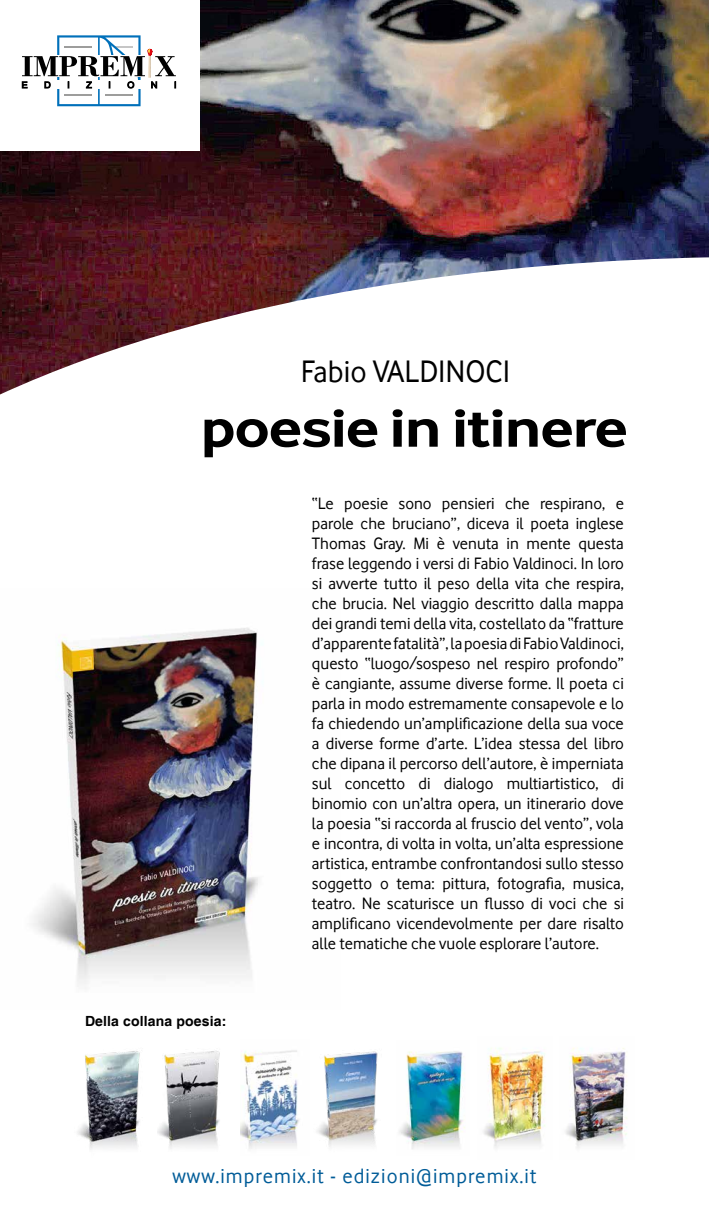
<style>
.page{position:relative;width:709px;height:1219px;background:#fff}
.page>*{position:absolute;margin:0;border:0;box-sizing:border-box;transform-origin:0 0}
.t1{font:700 56px "Vodafone Rg";letter-spacing:-.02em;color:#000;scale:1.2 1}
.t2{font:32px "Vodafone";color:#000}
.t3{font:21.4px "Vodafone";letter-spacing:.05em;color:#005c98}
.t4{font:17px/20px "Vodafone";color:#000;text-align:justify}
.t5{font:700 14px "Helvetica";letter-spacing:.01em;color:#000}
</style>
<div class="page">
<img style="left:32px;top:627px;width:226px;height:357px">
<img style="left:0;top:0;width:709px;height:394px">
<div style="left:0;top:0;width:199px;height:150px;background:#fff"></div>
<svg style="left:22px;top:35px;width:154px;height:71px"></svg>
<img style="left:317px;top:1051px;width:61px;height:96px">
<img style="left:77px;top:1051px;width:63px;height:99px">
<img style="left:158px;top:1051px;width:62px;height:98px">
<img style="left:565px;top:1048px;width:62px;height:100px">
<img style="left:240px;top:1050px;width:59px;height:99px">
<img style="left:399px;top:1051px;width:66px;height:98px">
<img style="left:483px;top:1048px;width:62px;height:100px">
<h2 class="t2" style="left:301px;top:353px;width:211px">Fabio VALDINOCI</h2>
<h1 class="t1" style="left:200px;top:396px;width:358px">poesie in itinere</h1>
<p class="t5" style="left:85px;top:1013px;width:143px">Della collana poesia:</p>
<p class="t4" style="left:312px;top:494px;width:313px">“Le poesie sono pensieri che respirano, e parole che bruciano”, diceva il poeta inglese Thomas Gray. Mi è venuta in mente questa frase leggendo i versi di Fabio Valdinoci. In loro si avverte tutto il peso della vita che respira, che brucia. Nel viaggio descritto dalla mappa dei grandi temi della vita, costellato da “fratture d’apparente fatalità”, la poesia di Fabio Valdinoci, questo “luogo/sospeso nel respiro profondo” è cangiante, assume diverse forme. Il poeta ci parla in modo estremamente consapevole e lo fa chiedendo un’amplificazione della sua voce a diverse forme d’arte. L’idea stessa del libro che dipana il percorso dell’autore, è imperniata sul concetto di dialogo multiartistico, di binomio con un’altra opera, un itinerario dove la poesia “si raccorda al fruscio del vento”, vola e incontra, di volta in volta, un’alta espressione artistica, entrambe confrontandosi sullo stesso soggetto o tema: pittura, fotografia, musica, teatro. Ne scaturisce un flusso di voci che si amplificano vicendevolmente per dare risalto alle tematiche che vuole esplorare l’autore.</p>
<p class="t3" style="left:172px;top:1164px;width:365px">www.impremix.it - edizioni@impremix.it</p>
</div>
